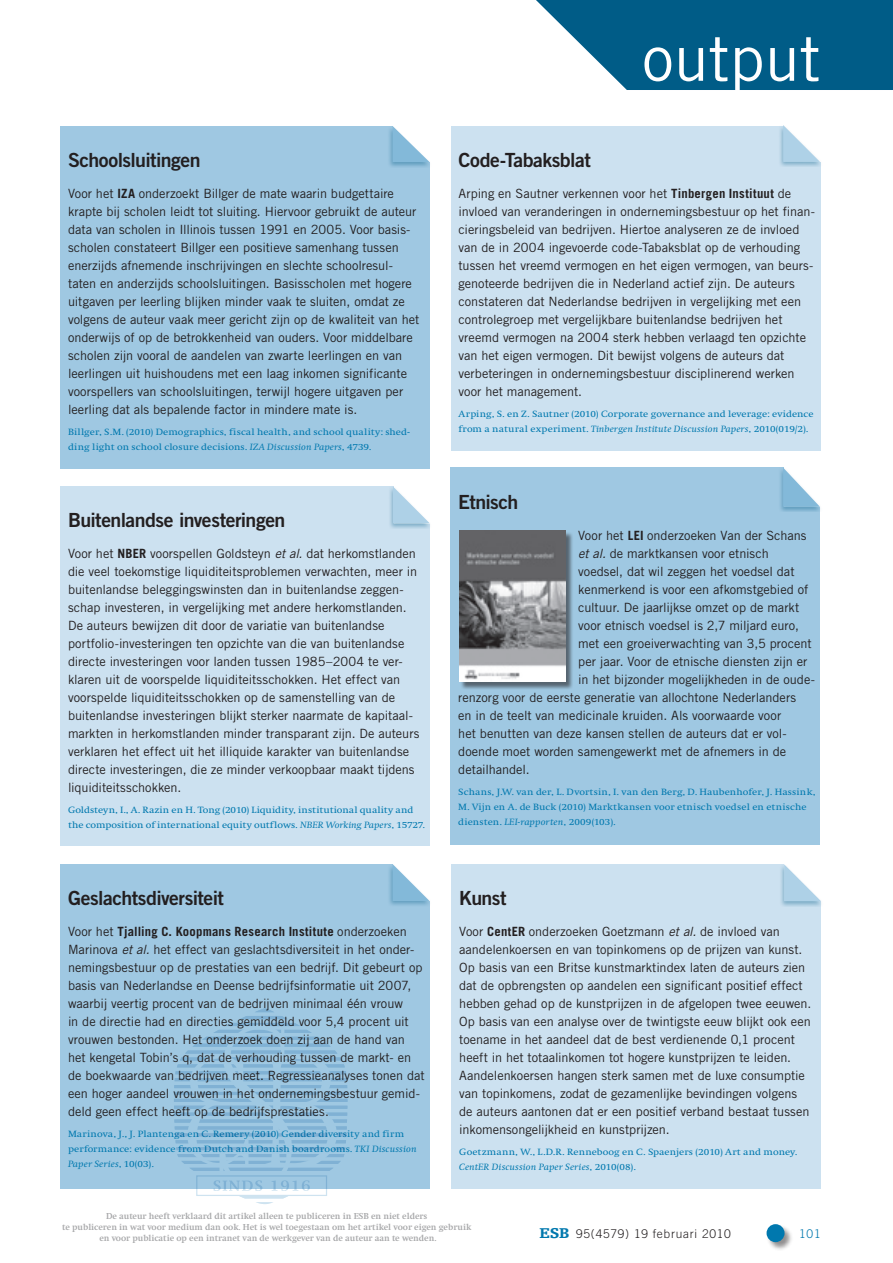
<style>
.page{position:relative;width:893px;height:1263px;background:#fff}
.page>*{position:absolute;margin:0;border:0;box-sizing:border-box;transform-origin:0 0}
.t1{font:63px "Trade Gothic";color:#fff}
.t2{font:19.5px "Trade Gothic Bold Two";letter-spacing:-.03em;color:#231f20}
.t3{font:12.75px/18px "Trade Gothic";letter-spacing:-.005em;color:#231f20}
.t4{font:300 12px "Trade Gothic";letter-spacing:.06em;color:#231f20}
.t5{font:300 12px "Trade Gothic";color:#0078ae}
.t6{font:9.45px/15px "Swift";letter-spacing:.005em;color:#0078ae;scale:1.11 1}
.t7{font:700 9px/10.8px "Swift";color:#6c6d70;text-align:center}
.s1{font-weight:700}
.s2{font-style:italic}
.s3{font-family:"Egyptienne F";font-weight:900;font-size:15px;color:#0078ae}
</style>
<div class="page">
<div style="left:766px;top:1224px;width:27px;height:27px;background:#231f20;opacity:.5"></div>
<div style="left:766px;top:1224px;width:18px;height:18px;background:#0078ae;border-radius:50%"></div>
<svg style="left:536px;top:0;width:357px;height:90px;background:#207096"></svg>
<div style="left:60px;top:126px;width:369px;height:342px;background:#9fc8e2"></div>
<div style="left:388px;top:124px;width:44px;height:44px;background:#005c87;opacity:.39"></div>
<svg style="left:393px;top:126px;width:36px;height:36px"></svg>
<div style="left:60px;top:864px;width:369px;height:324px;background:#9fc8e2"></div>
<div style="left:388px;top:862px;width:44px;height:44px;background:#005c87;opacity:.39"></div>
<svg style="left:393px;top:864px;width:36px;height:37px"></svg>
<div style="left:451px;top:126px;width:370px;height:324px;background:#cce1f0"></div>
<div style="left:778px;top:123px;width:44px;height:44px;background:#005c87;opacity:.39"></div>
<svg style="left:783px;top:125px;width:37px;height:37px"></svg>
<div style="left:451px;top:864px;width:370px;height:324px;background:#cce1f0"></div>
<div style="left:779px;top:862px;width:44px;height:44px;background:#005c87;opacity:.39"></div>
<svg style="left:784px;top:864px;width:37px;height:37px"></svg>
<div style="left:450px;top:468px;width:370px;height:377px;background:#9fc8e2"></div>
<div style="left:778px;top:465px;width:44px;height:47px;background:#005c87;opacity:.39"></div>
<svg style="left:783px;top:467px;width:37px;height:40px"></svg>
<div style="left:60px;top:486px;width:369px;height:360px;background:#cce1f0"></div>
<div style="left:388px;top:484px;width:44px;height:45px;background:#005c87;opacity:.39"></div>
<svg style="left:393px;top:486px;width:37px;height:37px"></svg>
<div style="left:460px;top:531px;width:114px;height:158px;background:#231f20;opacity:.59"></div>
<img style="left:459px;top:530px;width:106px;height:151px">
<svg style="left:161px;top:1008px;width:197px;height:196px"></svg>
<h2 class="t2" style="left:68px;top:147px;width:134px">Schoolsluitingen</h2>
<p class="t3" style="left:68px;top:184px;width:353px">Voor het <span class="s1">IZA</span> onderzoekt Billger de mate waarin budgettaire krapte bij scholen leidt tot sluiting. Hiervoor gebruikt de auteur data van scholen in Illinois tussen 1991 en 2005. Voor basis&shy;scholen constateert Billger een positieve samenhang tussen enerzijds afnemende inschrijvingen en slechte schoolresul&shy;taten en anderzijds schoolsluitingen. Basisscholen met hogere uitgaven per leerling blijken minder vaak te sluiten, omdat ze volgens de auteur vaak meer gericht zijn op de kwaliteit van het onderwijs of op de betrokkenheid van ouders. Voor middelbare scholen zijn vooral de aandelen van zwarte leerlingen en van leerlingen uit huishoudens met een laag inkomen significante voorspellers van schoolsluitingen, terwijl hogere uitgaven per leerling dat als bepalende factor in mindere mate is.</p>
<p class="t6" style="left:68px;top:425px;width:309px">Billger, S.M. (2010) Demographics, fiscal health, and school quality: shed&shy;ding light on school closure decisions. <span class="s2">IZA Discussion Papers</span>, 4739.</p>
<h2 class="t2" style="left:68px;top:507px;width:219px">Buitenlandse investeringen</h2>
<p class="t3" style="left:68px;top:544px;width:353px">Voor het <span class="s1">NBER</span> voorspellen Goldsteyn <span class="s2">et al.</span> dat herkomstlanden die veel toekomstige liquiditeitsproblemen verwachten, meer in buitenlandse beleggingswinsten dan in buitenlandse zeggen&shy;schap investeren, in vergelijking met andere herkomstlanden.<br>De auteurs bewijzen dit door de variatie van buitenlandse portfolio-investeringen ten opzichte van die van buitenlandse directe investeringen voor landen tussen 1985–2004 te ver&shy;klaren uit de voorspelde liquiditeitsschokken. Het effect van voorspelde liquiditeitsschokken op de samenstelling van de buitenlandse investeringen blijkt sterker naarmate de kapitaal&shy;markten in herkomstlanden minder transparant zijn. De auteurs verklaren het effect uit het illiquide karakter van buitenlandse directe investeringen, die ze minder verkoopbaar maakt tijdens liquiditeitsschokken.</p>
<p class="t6" style="left:68px;top:803px;width:323px">Goldsteyn, I., A. Razin en H. Tong (2010) Liquidity, institutional quality and the composition of international equity outflows. <span class="s2">NBER Working Papers</span>, 15727.</p>
<h2 class="t2" style="left:68px;top:885px;width:157px">Geslachtsdiversiteit</h2>
<p class="t3" style="left:68px;top:922px;width:358px">Voor het <span class="s1">Tjalling C. Koopmans Research Institute</span> onderzoeken Marinova <span class="s2">et al.</span> het effect van geslachtsdiversiteit in het onder&shy;nemingsbestuur op de prestaties van een bedrijf. Dit gebeurt op basis van Nederlandse en Deense bedrijfsinformatie uit 2007, waarbij veertig procent van de bedrijven minimaal één vrouw<br>in de directie had en directies gemiddeld voor 5,4 procent uit vrouwen bestonden. Het onderzoek doen zij aan de hand van het kengetal Tobin’s q, dat de verhouding tussen de markt- en de boekwaarde van bedrijven meet. Regressieanalyses tonen dat een hoger aandeel vrouwen in het ondernemingsbestuur gemid&shy;deld geen effect heeft op de bedrijfsprestaties.</p>
<p class="t6" style="left:68px;top:1127px;width:315px">Marinova, J., J. Plantenga en C. Remery (2010) Gender diversity and firm performance: evidence from Dutch and Danish boardrooms. <span class="s2">TKI Discussion<br>Paper Series</span>, 10(03).</p>
<h1 class="t1" style="left:642px;top:20px;width:180px">output</h1>
<h2 class="t2" style="left:459px;top:147px;width:134px">Code-Tabaksblat</h2>
<p class="t3" style="left:459px;top:184px;width:358px">Arping en Sautner verkennen voor het <span class="s1">Tinbergen Instituut</span> de invloed van veranderingen in ondernemingsbestuur op het finan&shy;cieringsbeleid van bedrijven. Hiertoe analyseren ze de invloed van de in 2004 ingevoerde code-Tabaksblat op de verhouding tussen het vreemd vermogen en het eigen vermogen, van beurs&shy;genoteerde bedrijven die in Nederland actief zijn. De auteurs constateren dat Nederlandse bedrijven in vergelijking met een controlegroep met vergelijkbare buitenlandse bedrijven het vreemd vermogen na 2004 sterk hebben verlaagd ten opzichte van het eigen vermogen. Dit bewijst volgens de auteurs dat verbeteringen in ondernemingsbestuur disciplinerend werken voor het management.</p>
<p class="t6" style="left:459px;top:407px;width:321px">Arping, S. en Z. Sautner (2010) Corporate governance and leverage: evidence from a natural experiment. <span class="s2">Tinbergen Institute Discussion Papers</span>, 2010(019/2).</p>
<h2 class="t2" style="left:458px;top:489px;width:62px">Etnisch</h2>
<p class="t3" style="left:578px;top:526px;width:230px">Voor het <span class="s1">LEI</span> onderzoeken Van der Schans</p>
<p class="t3" style="left:578px;top:544px;width:192px"><span class="s2">et al.</span> de marktkansen voor etnisch</p>
<p class="t3" style="left:578px;top:562px;width:218px">voedsel, dat wil zeggen het voedsel dat</p>
<p class="t3" style="left:578px;top:580px;width:232px">kenmerkend is voor een afkomstgebied of</p>
<p class="t3" style="left:578px;top:598px;width:223px">cultuur. De jaarlijkse omzet op de markt</p>
<p class="t3" style="left:578px;top:616px;width:222px">voor etnisch voedsel is 2,7 miljard euro,</p>
<p class="t3" style="left:578px;top:634px;width:235px">met een groeiverwachting van 3,5 procent</p>
<p class="t3" style="left:578px;top:652px;width:231px">per jaar. Voor de etnische diensten zijn er</p>
<p class="t3" style="left:578px;top:670px;width:238px">in het bijzonder mogelijkheden in de oude-</p>
<p class="t3" style="left:458px;top:688px;width:339px">renzorg voor de eerste generatie van allochtone Nederlanders</p>
<p class="t3" style="left:458px;top:706px;width:324px">en in de teelt van medicinale kruiden. Als voorwaarde voor</p>
<p class="t3" style="left:458px;top:724px;width:330px">het benutten van deze kansen stellen de auteurs dat er vol-</p>
<p class="t3" style="left:458px;top:742px;width:329px">doende moet worden samengewerkt met de afnemers in de</p>
<p class="t3" style="left:458px;top:760px;width:73px">detailhandel.</p>
<p class="t6" style="left:458px;top:785px;width:323px">Schans, J.W. van der, L. Dvortsin, I. van den Berg, D. Haubenhofer, J. Hassink,<br>M. Vijn en A. de Buck (2010) Marktkansen voor etnisch voedsel en etnische diensten. <span class="s2">LEI-rapporten</span>, 2009(103).</p>
<h2 class="t2" style="left:459px;top:885px;width:49px">Kunst</h2>
<p class="t3" style="left:459px;top:922px;width:354px">Voor <span class="s1">CentER</span> onderzoeken Goetzmann <span class="s2">et al.</span> de invloed van aandelenkoersen en van topinkomens op de prijzen van kunst.<br>Op basis van een Britse kunstmarktindex laten de auteurs zien dat de opbrengsten op aandelen een significant positief effect hebben gehad op de kunstprijzen in de afgelopen twee eeuwen.<br>Op basis van een analyse over de twintigste eeuw blijkt ook een toename in het aandeel dat de best verdienende 0,1 procent heeft in het totaalinkomen tot hogere kunstprijzen te leiden.<br>Aandelenkoersen hangen sterk samen met de luxe consumptie van topinkomens, zodat de gezamenlijke bevindingen volgens de auteurs aantonen dat er een positief verband bestaat tussen inkomensongelijkheid en kunstprijzen.</p>
<p class="t6" style="left:459px;top:1145px;width:306px">Goetzmann, W., L.D.R. Renneboog en C. Spaenjers (2010) Art and money.<br><span class="s2">CentER Discussion Paper Series</span>, 2010(08).</p>
<p class="t7" style="left:62px;top:1211px;width:411px">De auteur heeft verklaard dit artikel alleen te publiceren in ESB en niet elders<br>te publiceren in wat voor medium dan ook. Het is wel toegestaan om het artikel voor eigen gebruik en voor publicatie op een intranet van de werkgever van de auteur aan te wenden.</p>
<p class="t4" style="left:539px;top:1226px;width:193px"><span class="s3">ESB</span> 95(4579) 19 februari 2010</p>
<p class="t5" style="left:799px;top:1226px;width:23px">101</p>
</div>
